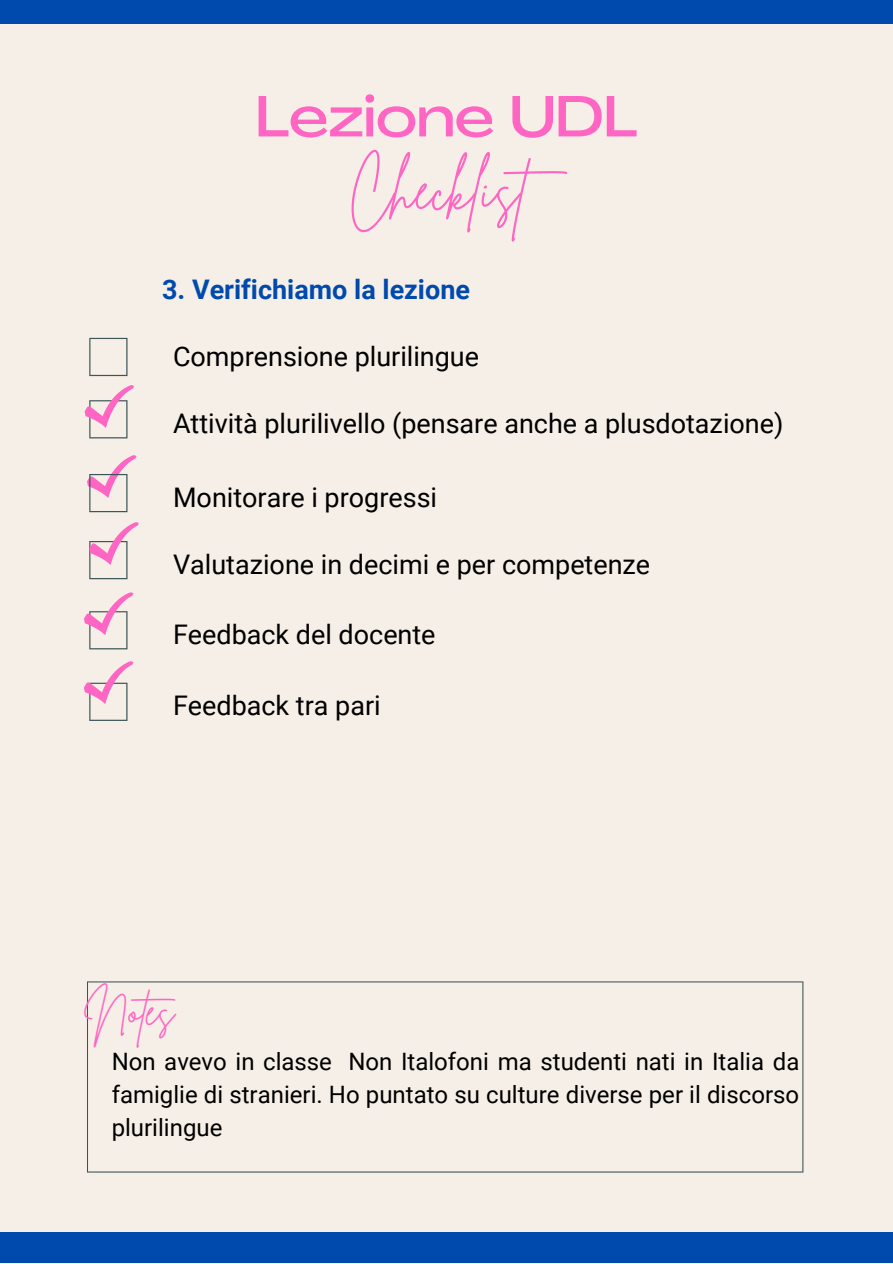
<style>
.page{position:relative;width:893px;height:1264px;background:#fff}
.page>*{position:absolute;margin:0;border:0;box-sizing:border-box;transform-origin:0 0}
.t1{font:500 expanded 57px "Agrandir";color:#ff66c4}
.t2{font:57px "Brittany Signature";color:#ff66c4}
.t3{font:39.6px "Brittany Signature";color:#ff66c4}
.t4{font:27px "Roboto";color:#000}
.t5{font:700 27px "Roboto";color:#004aad}
.t6{font:24px/32.5px "Roboto";color:#000;text-align:justify}
</style>
<div class="page">
<div style="left:0;top:0;width:892px;height:1262px;background:#f6efe7"></div>
<div style="left:0;top:0;width:892px;height:24px;background:#004aad"></div>
<svg style="left:89px;top:338px;width:38px;height:38px"></svg>
<svg style="left:87px;top:981px;width:716px;height:191px"></svg>
<div style="left:0;top:1231px;width:892px;height:31px;background:#004aad"></div>
<svg style="left:87px;top:455px;width:49px;height:57px"></svg>
<svg style="left:89px;top:522px;width:50px;height:57px"></svg>
<svg style="left:84px;top:592px;width:49px;height:57px"></svg>
<svg style="left:84px;top:661px;width:49px;height:60px"></svg>
<svg style="left:85px;top:385px;width:49px;height:53px"></svg>
<h1 class="t1" style="left:255px;top:94px;width:383px">Lezione UDL</h1>
<h1 class="t2" style="left:348px;top:152px;width:235px">Checklist</h1>
<p class="t5" style="left:162px;top:274px;width:309px">3. Verifichiamo la lezione</p>
<p class="t4" style="left:173px;top:340px;width:307px">Comprensione plurilingue</p>
<p class="t4" style="left:173px;top:408px;width:612px">Attività plurilivello (pensare anche a plusdotazione)</p>
<p class="t4" style="left:173px;top:481px;width:265px">Monitorare i progressi</p>
<p class="t4" style="left:173px;top:548px;width:478px">Valutazione in decimi e per competenze</p>
<p class="t4" style="left:173px;top:618px;width:264px">Feedback del docente</p>
<p class="t4" style="left:173px;top:690px;width:209px">Feedback tra pari</p>
<h2 class="t3" style="left:85px;top:985px;width:103px">Notes</h2>
<p class="t6" style="left:112px;top:1045px;width:689px">Non avevo in classe Non Italofoni ma studenti nati in Italia da famiglie di stranieri. Ho puntato su culture diverse per il discorso plurilingue</p>
</div>
